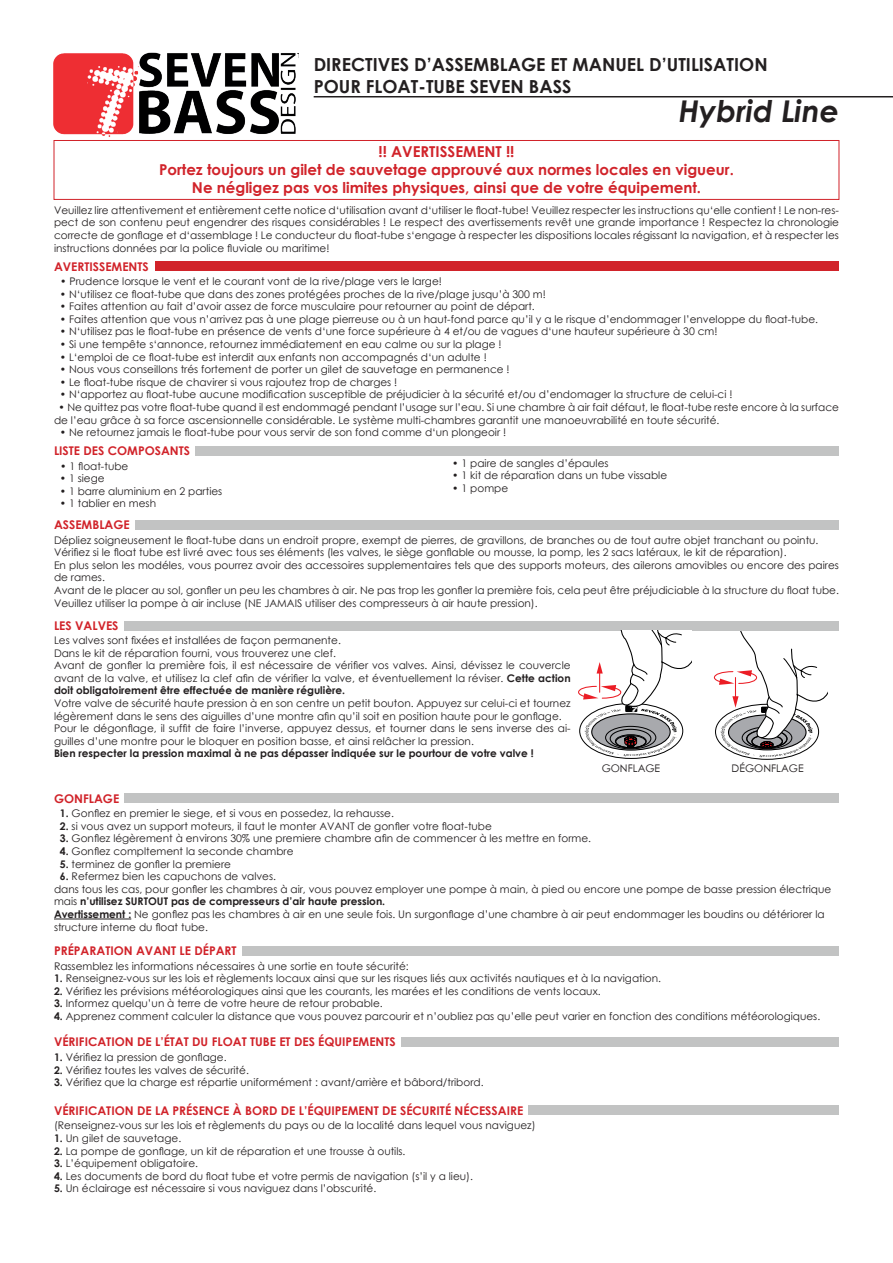
<style>
.page{position:relative;width:893px;height:1263px;background:#fff}
.page>*{position:absolute;margin:0;border:0;box-sizing:border-box;transform-origin:0 0}
.t1{font:italic 700 30px "Century Gothic";color:#231f20}
.t2{font:700 18px/21.6px "Century Gothic";color:#231f20}
.t3{font:700 15px/18px "Century Gothic";color:#d1232a;text-align:center}
.t4{font:700 12px "Century Gothic";color:#d1232a}
.t5{font:10.5px/12.6px "Century Gothic";color:#231f20}
.t6{font:700 10.5px "Century Gothic";color:#231f20}
.s1{font-weight:700}
</style>
<div class="page">
<hr style="left:314px;top:96px;width:579px;height:1px;background:#231f20">
<div style="left:54px;top:140px;width:785px;height:60px;border:1px solid #d1232a"></div>
<hr style="left:54px;top:918px;width:77px;height:1px;background:#231f20">
<div style="left:196px;top:446px;width:643px;height:9px;background:#c2c3c3"></div>
<div style="left:156px;top:261px;width:683px;height:9px;background:#d1232a"></div>
<div style="left:135px;top:520px;width:704px;height:9px;background:#c2c3c3"></div>
<div style="left:125px;top:793px;width:714px;height:10px;background:#c2c3c3"></div>
<div style="left:242px;top:946px;width:597px;height:9px;background:#c2c3c3"></div>
<div style="left:401px;top:1037px;width:438px;height:9px;background:#c2c3c3"></div>
<div style="left:529px;top:1106px;width:310px;height:9px;background:#c2c3c3"></div>
<img style="left:53px;top:52px;width:246px;height:85px">
<div style="left:125px;top:621px;width:714px;height:9px;background:#c2c3c3"></div>
<svg style="left:567px;top:630px;width:124px;height:126px"></svg>
<svg style="left:713px;top:631px;width:114px;height:126px"></svg>
<h2 class="t2" style="left:314px;top:53px;width:455px">DIRECTIVES D’ASSEMBLAGE ET MANUEL D’UTILISATION<br>POUR FLOAT-TUBE SEVEN BASS</h2>
<h1 class="t1" style="left:679px;top:89px;width:162px">Hybrid Line</h1>
<h3 class="t3" style="left:159px;top:142px;width:576px">!! AVERTISSEMENT !!<br>Portez toujours un gilet de sauvetage approuvé aux normes locales en vigueur.<br>Ne négligez pas vos limites physiques, ainsi que de votre équipement.</h3>
<p class="t5" style="left:54px;top:203px;width:786px;text-align:justify">Veuillez lire attentivement et entièrement cette notice d‘utilisation avant d‘utiliser le float-tube! Veuillez respecter les instructions qu‘elle contient ! Le non-res&shy;pect de son contenu peut engendrer des risques considérables ! Le respect des avertissements revêt une grande importance ! Respectez la chronologie correcte de gonflage et d‘assemblage ! Le conducteur du float-tube s‘engage à respecter les dispositions locales régissant la navigation, et à respecter les instructions données par la police fluviale ou maritime!</p>
<p class="t4" style="left:54px;top:257px;width:96px">AVERTISSEMENTS</p>
<p class="t5" style="left:60px;top:275px;width:383px">• Prudence lorsque le vent et le courant vont de la rive/plage vers le large!</p>
<p class="t5" style="left:60px;top:287px;width:487px">• N‘utilisez ce float-tube que dans des zones protégées proches de la rive/plage jusqu’à 300 m!</p>
<p class="t5" style="left:60px;top:300px;width:476px">• Faites attention au fait d’avoir assez de force musculaire pour retourner au point de départ.</p>
<p class="t5" style="left:60px;top:312px;width:760px">• Faites attention que vous n’arrivez pas à une plage pierreuse ou à un haut-fond parce qu’il y a le risque d’endommager l’enveloppe du float-tube.</p>
<p class="t5" style="left:60px;top:325px;width:659px">• N‘utilisez pas le float-tube en présence de vents d‘une force supérieure à 4 et/ou de vagues d‘une hauteur supérieure à 30 cm!</p>
<p class="t5" style="left:60px;top:338px;width:443px">• Si une tempête s‘annonce, retournez immédiatement en eau calme ou sur la plage !</p>
<p class="t5" style="left:60px;top:350px;width:428px">• L‘emploi de ce float-tube est interdit aux enfants non accompagnés d‘un adulte !</p>
<p class="t5" style="left:60px;top:363px;width:451px">• Nous vous conseillons trés fortement de porter un gilet de sauvetage en permanence !</p>
<p class="t5" style="left:60px;top:375px;width:339px">• Le float-tube risque de chavirer si vous rajoutez trop de charges !</p>
<p class="t5" style="left:60px;top:388px;width:674px">• N‘apportez au float-tube aucune modification susceptible de préjudicier à la sécurité et/ou d’endomager la structure de celui-ci !</p>
<p class="t5" style="left:54px;top:401px;width:786px;text-indent:5px">• Ne quittez pas votre float-tube quand il est endommagé pendant l’usage sur l’eau. Si une chambre à air fait défaut, le float-tube reste encore à la surface de l’eau grâce à sa force ascensionnelle considérable. Le système multi-chambres garantit une manoeuvrabilité en toute sécurité.</p>
<p class="t5" style="left:60px;top:426px;width:448px">• Ne retournez jamais le float-tube pour vous servir de son fond comme d‘un plongeoir !</p>
<p class="t4" style="left:54px;top:442px;width:138px">LISTE DES COMPOSANTS</p>
<p class="t5" style="left:60px;top:459px;width:70px">• 1 float-tube</p>
<p class="t5" style="left:60px;top:472px;width:46px">• 1 siege</p>
<p class="t5" style="left:60px;top:484px;width:164px">• 1 barre aluminium en 2 parties</p>
<p class="t5" style="left:60px;top:497px;width:98px">• 1 tablier en mesh</p>
<p class="t4" style="left:54px;top:515px;width:77px">ASSEMBLAGE</p>
<p class="t5" style="left:452px;top:456px;width:158px">• 1 paire de sangles d’épaules</p>
<p class="t5" style="left:452px;top:469px;width:216px">• 1 kit de réparation dans un tube vissable</p>
<p class="t5" style="left:452px;top:482px;width:57px">• 1 pompe</p>
<p class="t5" style="left:54px;top:533px;width:786px">Dépliez soigneusement le float-tube dans un endroit propre, exempt de pierres, de gravillons, de branches ou de tout autre objet tranchant ou pointu.<br>Vérifiez si le float tube est livré avec tous ses éléments (les valves, le siège gonflable ou mousse, la pomp, les 2 sacs latéraux, le kit de réparation).<br>En plus selon les modéles, vous pourrez avoir des accessoires supplementaires tels que des supports moteurs, des ailerons amovibles ou encore des paires de rames.<br>Avant de le placer au sol, gonfler un peu les chambres à air. Ne pas trop les gonfler la première fois, cela peut être préjudiciable à la structure du float tube.<br>Veuillez utiliser la pompe à air incluse (NE JAMAIS utiliser des compresseurs à air haute pression).</p>
<p class="t4" style="left:54px;top:617px;width:66px">LES VALVES</p>
<p class="t5" style="left:54px;top:634px;width:518px">Les valves sont fixées et installées de façon permanente.<br>Dans le kit de réparation fourni, vous trouverez une clef.<br>Avant de gonfler la première fois, il est nécessaire de vérifier vos valves. Ainsi, dévissez le couvercle avant de la valve, et utilisez la clef afin de vérifier la valve, et éventuellement la réviser. <span class="s1">Cette action doit obligatoirement être effectuée de manière régulière.</span></p>
<p class="t5" style="left:54px;top:697px;width:518px">Votre valve de sécurité haute pression à en son centre un petit bouton. Appuyez sur celui-ci et tournez légèrement dans le sens des aiguilles d’une montre afin qu’il soit en position haute pour le gonflage.<br>Pour le dégonflage, il suffit de faire l’inverse, appuyez dessus, et tourner dans le sens inverse des ai&shy;guilles d’une montre pour le bloquer en position basse, et ainsi relâcher la pression.</p>
<p class="t6" style="left:54px;top:746px;width:481px">Bien respecter la pression maximal à ne pas dépasser indiquée sur le pourtour de votre valve !</p>
<p class="t4" style="left:54px;top:789px;width:67px">GONFLAGE</p>
<p class="t5" style="left:60px;top:807px;width:336px"><span class="s1">1.</span> Gonflez en premier le siege, et si vous en possedez, la rehausse.</p>
<p class="t5" style="left:60px;top:819px;width:434px"><span class="s1">2.</span> si vous avez un support moteurs, il faut le monter AVANT de gonfler votre float-tube</p>
<p class="t5" style="left:60px;top:832px;width:533px"><span class="s1">3.</span> Gonflez légèrement à environs 30% une premiere chambre afin de commencer à les mettre en forme.</p>
<p class="t5" style="left:60px;top:845px;width:235px"><span class="s1">4.</span> Gonflez compltement la seconde chambre</p>
<p class="t5" style="left:60px;top:857px;width:173px"><span class="s1">5.</span> terminez de gonfler la premiere</p>
<p class="t5" style="left:54px;top:870px;width:779px;text-indent:6px"><span class="s1">6.</span> Refermez bien les capuchons de valves.<br>dans tous les cas, pour gonfler les chambres à air, vous pouvez employer une pompe à main, à pied ou encore une pompe de basse pression électrique mais <span class="s1">n’utilisez SURTOUT pas de compresseurs d’air haute pression.<br>Avertissement :</span> Ne gonflez pas les chambres à air en une seule fois. Un surgonflage d’une chambre à air peut endommager les boudins ou détériorer la structure interne du float tube.</p>
<p class="t4" style="left:54px;top:941px;width:184px">PRÉPARATION AVANT LE DÉPART</p>
<p class="t5" style="left:54px;top:959px;width:356px">Rassemblez les informations nécessaires à une sortie en toute sécurité:</p>
<p class="t5" style="left:54px;top:972px;width:609px"><span class="s1">1.</span> Renseignez-vous sur les lois et règlements locaux ainsi que sur les risques liés aux activités nautiques et à la navigation.</p>
<p class="t5" style="left:54px;top:984px;width:548px"><span class="s1">2.</span> Vérifiez les prévisions météorologiques ainsi que les courants, les marées et les conditions de vents locaux.</p>
<p class="t5" style="left:54px;top:997px;width:330px"><span class="s1">3.</span> Informez quelqu’un à terre de votre heure de retour probable.</p>
<p class="t5" style="left:54px;top:1010px;width:768px"><span class="s1">4.</span> Apprenez comment calculer la distance que vous pouvez parcourir et n’oubliez pas qu’elle peut varier en fonction des conditions météorologiques.</p>
<p class="t4" style="left:54px;top:1033px;width:343px">VÉRIFICATION DE L’ÉTAT DU FLOAT TUBE ET DES ÉQUIPEMENTS</p>
<p class="t5" style="left:54px;top:1051px;width:174px"><span class="s1">1.</span> Vérifiez la pression de gonflage.</p>
<p class="t5" style="left:54px;top:1063px;width:196px"><span class="s1">2.</span> Vérifiez toutes les valves de sécurité.</p>
<p class="t5" style="left:54px;top:1076px;width:431px"><span class="s1">3.</span> Vérifiez que la charge est répartie uniformément : avant/arrière et bâbord/tribord.</p>
<p class="t4" style="left:54px;top:1101px;width:471px">VÉRIFICATION DE LA PRÉSENCE À BORD DE L’ÉQUIPEMENT DE SÉCURITÉ NÉCESSAIRE</p>
<p class="t5" style="left:54px;top:1119px;width:483px">(Renseignez-vous sur les lois et règlements du pays ou de la localité dans lequel vous naviguez)</p>
<p class="t5" style="left:54px;top:1132px;width:129px"><span class="s1">1.</span> Un gilet de sauvetage.</p>
<p class="t5" style="left:54px;top:1144px;width:353px"><span class="s1">2.</span> La pompe de gonflage, un kit de réparation et une trousse à outils.</p>
<p class="t5" style="left:54px;top:1157px;width:146px"><span class="s1">3.</span> L’équipement obligatoire.</p>
<p class="t5" style="left:54px;top:1169px;width:420px"><span class="s1">4.</span> Les documents de bord du float tube et votre permis de navigation (s’il y a lieu).</p>
<p class="t5" style="left:54px;top:1182px;width:324px"><span class="s1">5.</span> Un éclairage est nécessaire si vous naviguez dans l’obscurité.</p>
<p class="t5" style="left:602px;top:762px;width:60px">GONFLAGE</p>
<p class="t5" style="left:732px;top:762px;width:73px">DÉGONFLAGE</p>
</div>
